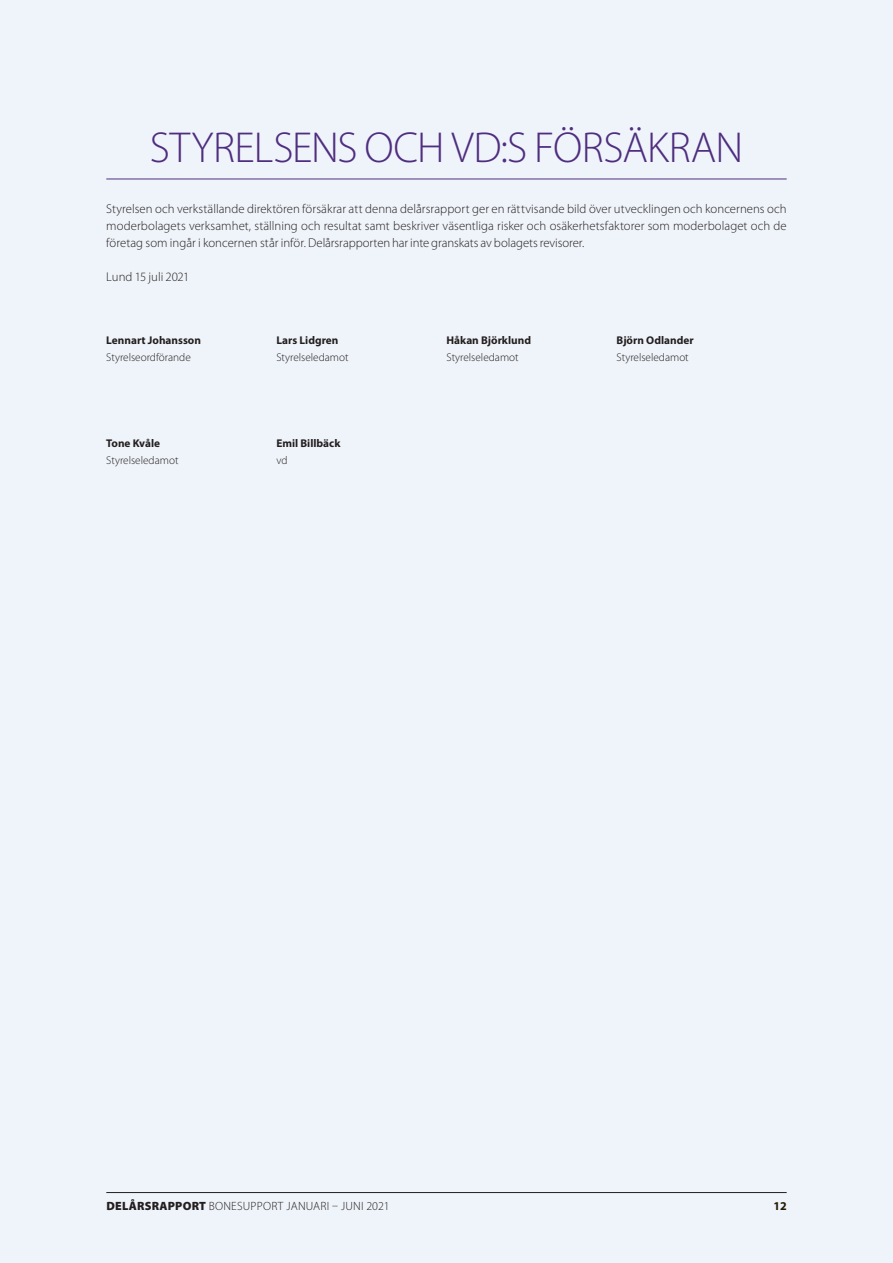
<style>
.page{position:relative;width:893px;height:1263px;background:#eff4fa}
.page>*{position:absolute;margin:0;border:0;box-sizing:border-box;transform-origin:0 0}
.t1{font:300 43.5px "Myriad Pro";letter-spacing:-.01em;color:#4f2d7f}
.t2{font:300 12.75px/17px "Myriad Pro";letter-spacing:-.01em;color:#231f20;text-align:justify}
.t3{font:300 12px "Myriad Pro";letter-spacing:.02em;color:#231f20}
.t4{font:700 12px "Myriad Pro";color:#251a05}
.t5{font:300 11.25px "Myriad Pro";color:#231f20}
.t6{font:700 11.25px "Myriad Pro";color:#231f20}
.s1{font-weight:900}
</style>
<div class="page">
<hr style="left:106px;top:1192px;width:681px;height:1px;background:#231f20">
<hr style="left:106px;top:179px;width:681px;height:1px;background:#4f2d7f">
<h1 class="t1" style="left:150px;top:121px;width:595px">STYRELSENS OCH VD:S FÖRSÄKRAN</h1>
<p class="t2" style="left:106px;top:200px;width:682px">Styrelsen och verkställande direktören försäkrar att denna delårsrapport ger en rättvisande bild över utvecklingen och koncernens och moderbolagets verksamhet, ställning och resultat samt beskriver väsentliga risker och osäkerhetsfaktorer som moderbolaget och de företag som ingår i koncernen står inför. Delårsrapporten har inte granskats av bolagets revisorer.</p>
<p class="t2" style="left:106px;top:268px;width:85px">Lund 15 juli 2021</p>
<p class="t6" style="left:106px;top:333px;width:96px">Lennart Johansson</p>
<p class="t6" style="left:276px;top:333px;width:63px">Lars Lidgren</p>
<p class="t6" style="left:446px;top:333px;width:86px">Håkan Björklund</p>
<p class="t6" style="left:617px;top:333px;width:79px">Björn Odlander</p>
<p class="t5" style="left:106px;top:351px;width:86px">Styrelseordförande</p>
<p class="t5" style="left:276px;top:351px;width:74px">Styrelseledamot</p>
<p class="t5" style="left:446px;top:351px;width:74px">Styrelseledamot</p>
<p class="t5" style="left:617px;top:351px;width:74px">Styrelseledamot</p>
<p class="t6" style="left:106px;top:435px;width:55px">Tone Kvåle</p>
<p class="t6" style="left:276px;top:435px;width:66px">Emil Billbäck</p>
<p class="t5" style="left:106px;top:453px;width:74px">Styrelseledamot</p>
<p class="t5" style="left:276px;top:453px;width:13px">vd</p>
<p class="t3" style="left:106px;top:1198px;width:285px"><span class="s1">DELÅRSRAPPORT</span> BONESUPPORT JANUARI – JUNI 2021</p>
<p class="t4" style="left:773px;top:1198px;width:15px">12</p>
</div>
